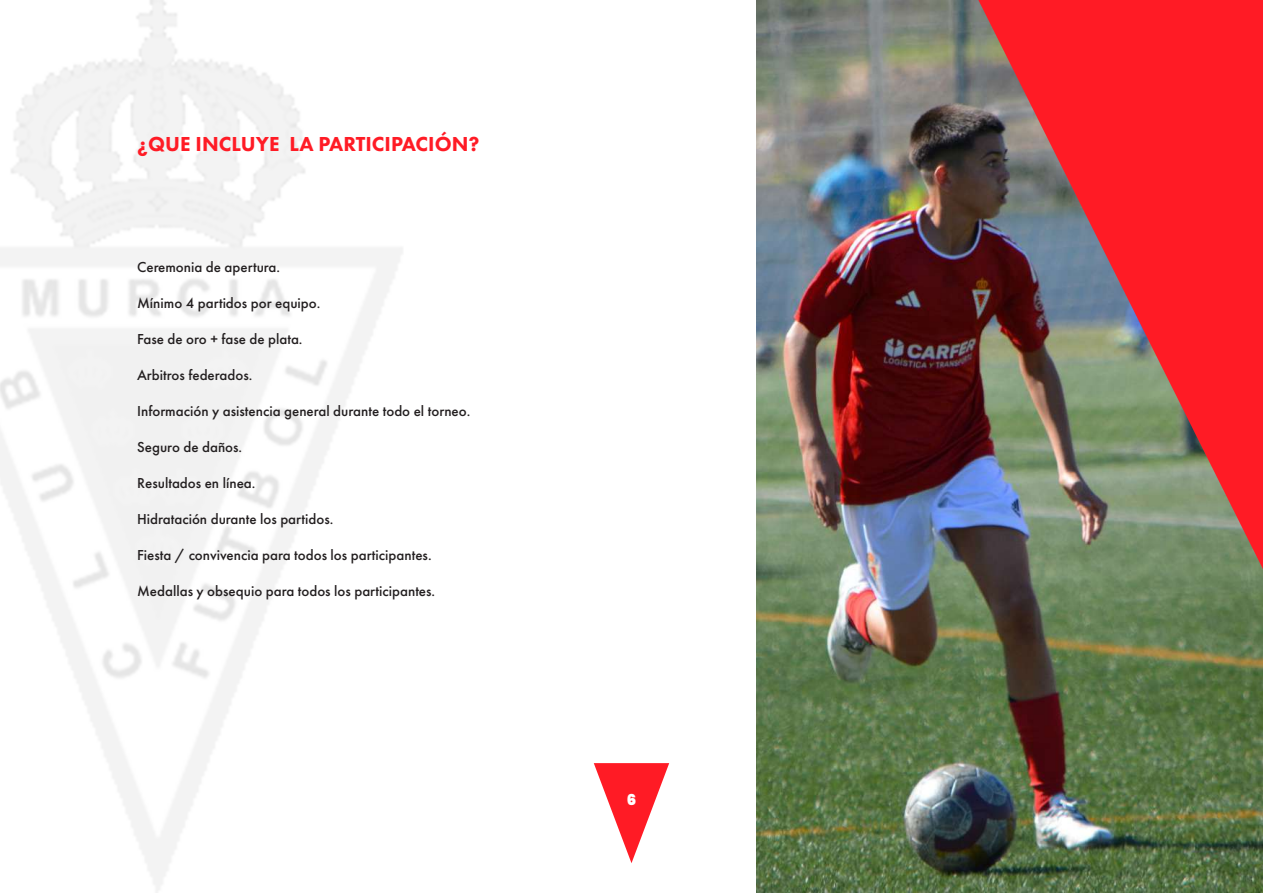
<style>
.page{position:relative;width:1263px;height:893px;background:#fff}
.page>*{position:absolute;margin:0;border:0;box-sizing:border-box;transform-origin:0 0}
.t1{font:800 21px "Futura PT";color:#ff1b25}
.t2{font:500 15px "Futura PT";color:#231f20}
.t3{font:900 15px "Poppins";color:#fff}
</style>
<div class="page">
<svg style="left:594px;top:763px;width:75px;height:100px"></svg>
<img style="left:757px;top:0;width:506px;height:893px">
<img style="left:978px;top:0;width:285px;height:569px">
<h1 class="t1" style="left:137px;top:131px;width:344px">¿QUE INCLUYE LA PARTICIPACIÓN?</h1>
<p class="t2" style="left:137px;top:258px;width:144px">Ceremonia de apertura.</p>
<p class="t2" style="left:137px;top:294px;width:185px">Mínimo 4 partidos por equipo.</p>
<p class="t2" style="left:137px;top:330px;width:167px">Fase de oro + fase de plata.</p>
<p class="t2" style="left:137px;top:366px;width:117px">Arbitros federados.</p>
<p class="t2" style="left:137px;top:402px;width:335px">Información y asistencia general durante todo el torneo.</p>
<p class="t2" style="left:137px;top:438px;width:107px">Seguro de daños.</p>
<p class="t2" style="left:137px;top:474px;width:120px">Resultados en línea.</p>
<p class="t2" style="left:137px;top:510px;width:198px">Hidratación durante los partidos.</p>
<p class="t2" style="left:137px;top:546px;width:296px">Fiesta / convivencia para todos los participantes.</p>
<p class="t2" style="left:137px;top:582px;width:300px">Medallas y obsequio para todos los participantes.</p>
<p class="t3" style="left:627px;top:791px;width:11px">6</p>
</div>
